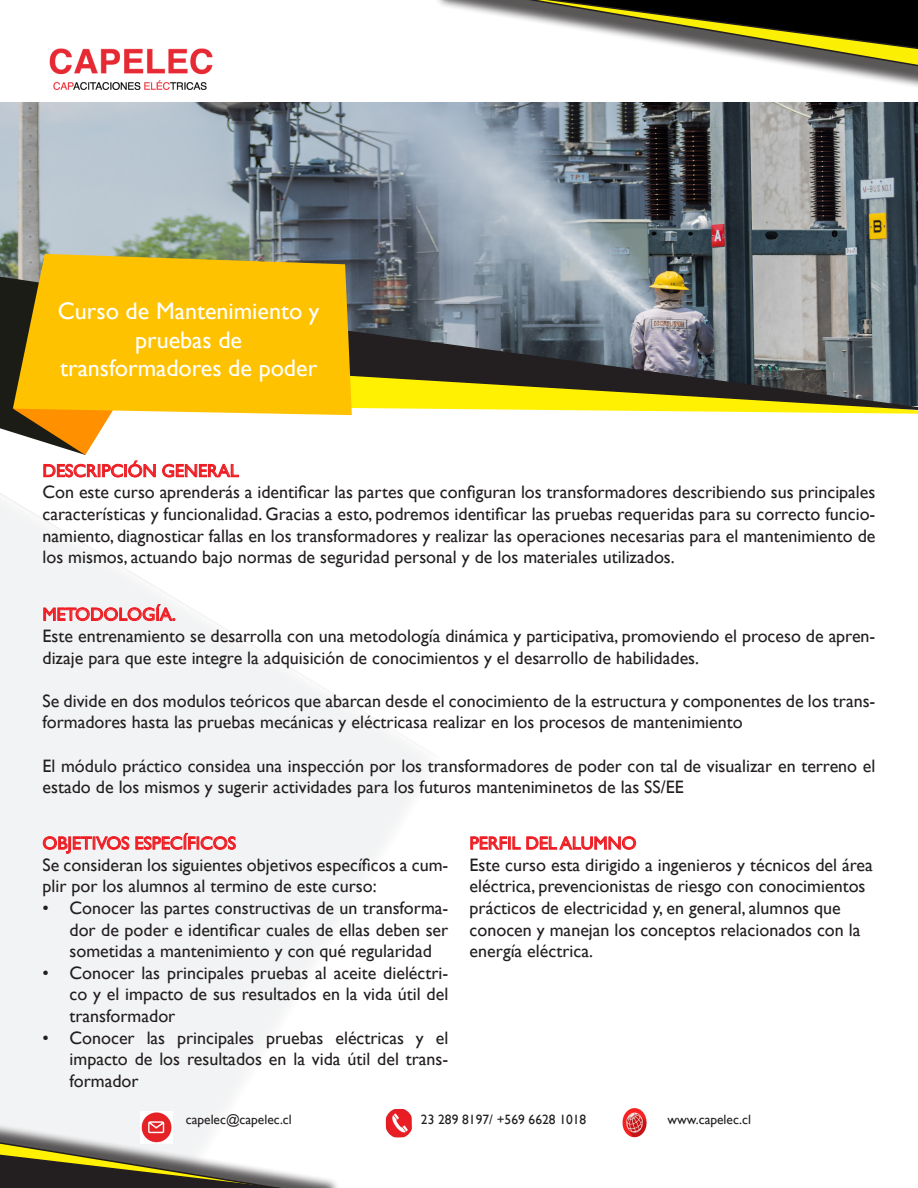
<style>
.page{position:relative;width:918px;height:1188px;background:#fff}
.page>*{position:absolute;margin:0;border:0;box-sizing:border-box;transform-origin:0 0}
.t1{font:24px/28.8px "Gill Sans";color:#fff;text-align:center}
.t2{font:18px/21.6px "Gill Sans";color:#231f20}
.t3{font:18px "Gill Sans";color:#ee1d23}
.t4{font:13.5px "Gill Sans";color:#231f20}
</style>
<div class="page">
<img style="left:0;top:102px;width:918px;height:222px">
<svg style="left:655px;top:411px;width:263px;height:3px"></svg>
<svg style="left:446px;top:324px;width:472px;height:87px;background:#72744f"></svg>
<svg style="left:0;top:293px;width:446px;height:834px"></svg>
<div style="left:435px;top:0;width:483px;height:137px;background:#231f20;opacity:.75"></div>
<svg style="left:424px;top:85px;width:494px;height:27px"></svg>
<svg style="left:435px;top:0;width:483px;height:85px"></svg>
<svg style="left:13px;top:254px;width:339px;height:161px;background:#f3bc0c"></svg>
<div style="left:0;top:1110px;width:340px;height:78px;background:#231f20;opacity:.75"></div>
<svg style="left:0;top:1130px;width:340px;height:58px"></svg>
<img style="left:141px;top:1112px;width:31px;height:32px">
<img style="left:386px;top:1109px;width:26px;height:29px">
<img style="left:622px;top:1108px;width:25px;height:30px">
<img style="left:49px;top:48px;width:164px;height:42px">
<svg style="left:470px;top:836px;width:166px;height:14px"></svg>
<svg style="left:43px;top:604px;width:133px;height:18px"></svg>
<svg style="left:0;top:277px;width:156px;height:201px"></svg>
<svg style="left:162px;top:463px;width:77px;height:15px"></svg>
<svg style="left:43px;top:832px;width:193px;height:22px"></svg>
<p class="t1" style="left:58px;top:296px;width:263px">Curso de Mantenimiento y pruebas de</p>
<p class="t1" style="left:60px;top:354px;width:259px">transformadores de poder</p>
<p class="t3" style="left:43px;top:460px;width:198px">DESCRIPCIÓN GENERAL</p>
<p class="t2" style="left:43px;top:481px;width:834px;text-align:justify">Con este curso aprenderás a identificar las partes que configuran los transformadores describiendo sus principales características y funcionalidad. Gracias a esto, podremos identificar las pruebas requeridas para su correcto funcio&shy;namiento, diagnosticar fallas en los transformadores y realizar las operaciones necesarias para el mantenimiento de los mismos, actuando bajo normas de seguridad personal y de los materiales utilizados.</p>
<p class="t3" style="left:43px;top:604px;width:135px">METODOLOGÍA.</p>
<p class="t2" style="left:43px;top:625px;width:834px">Este entrenamiento se desarrolla con una metodología dinámica y participativa, promoviendo el proceso de apren&shy;dizaje para que este integre la adquisición de conocimientos y el desarrollo de habilidades.</p>
<p class="t2" style="left:43px;top:690px;width:834px">Se divide en dos modulos teóricos que abarcan desde el conocimiento de la estructura y componentes de los trans&shy;formadores hasta las pruebas mecánicas y eléctricasa realizar en los procesos de mantenimiento</p>
<p class="t2" style="left:43px;top:755px;width:834px">El módulo práctico considea una inspección por los transformadores de poder con tal de visualizar en terreno el estado de los mismos y sugerir actividades para los futuros manteniminetos de las SS/EE</p>
<p class="t3" style="left:43px;top:833px;width:195px">OBJETIVOS ESPECÍFICOS</p>
<p class="t2" style="left:43px;top:854px;width:407px">Se consideran los siguientes objetivos específicos a cum&shy;plir por los alumnos al termino de este curso:</p>
<p class="t2" style="left:70px;top:897px;width:380px;text-align:justify;text-indent:-27px">• Conocer las partes constructivas de un transforma&shy;dor de poder e identificar cuales de ellas deben ser sometidas a mantenimiento y con qué regularidad</p>
<p class="t2" style="left:70px;top:962px;width:380px;text-align:justify;text-indent:-27px">• Conocer las principales pruebas al aceite dieléctri&shy;co y el impacto de sus resultados en la vida útil del transformador</p>
<p class="t2" style="left:70px;top:1027px;width:380px;text-align:justify;text-indent:-27px">• Conocer las principales pruebas eléctricas y el impacto de los resultados en la vida útil del trans&shy;formador</p>
<p class="t3" style="left:470px;top:833px;width:168px">PERFIL DEL ALUMNO</p>
<p class="t2" style="left:470px;top:854px;width:405px">Este curso esta dirigido a ingenieros y técnicos del área eléctrica, prevencionistas de riesgo con conocimientos prácticos de electricidad y, en general, alumnos que conocen y manejan los conceptos relacionados con la energía eléctrica.</p>
<p class="t4" style="left:186px;top:1112px;width:107px">capelec@capelec.cl</p>
<p class="t4" style="left:421px;top:1112px;width:167px">23 289 8197/ +569 6628 1018</p>
<p class="t4" style="left:668px;top:1112px;width:85px">www.capelec.cl</p>
</div>
